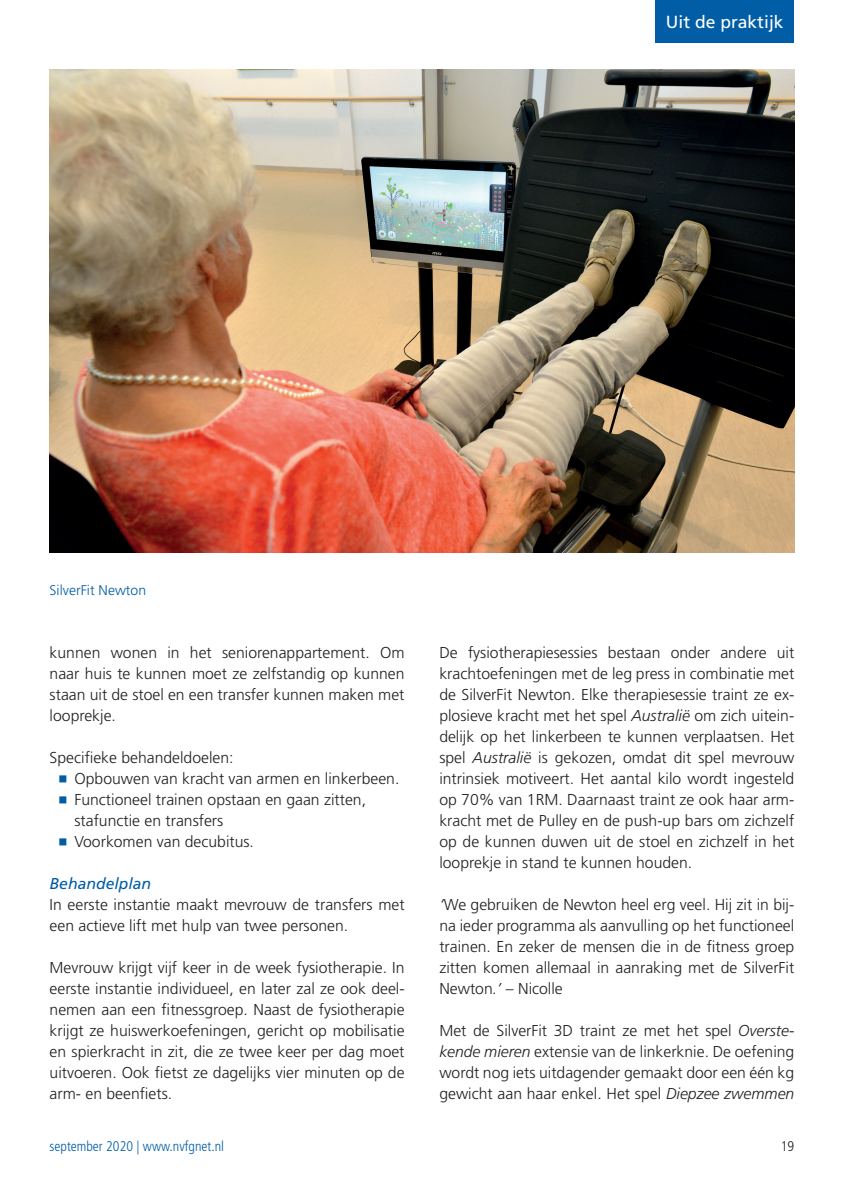
<style>
.page{position:relative;width:844px;height:1191px;background:#fff}
.page>*{position:absolute;margin:0;border:0;box-sizing:border-box;transform-origin:0 0}
.t1{font:17.5px "Frutiger LT Std";color:#fff}
.t2{font:300 15.75px/21px "Frutiger LT Std";color:#231f20;text-align:justify}
.t3{font:italic 15.75px "Frutiger LT Std";color:#015da6}
.t4{font:300 condensed 14px "Frutiger LT Std";color:#015da6}
.t5{font:300 14px "Frutiger LT Std";color:#015da6}
.t6{font:300 condensed 14px "Frutiger LT Std";color:#231f20}
.s1{font-style:italic}
</style>
<div class="page">
<div style="left:655px;top:0;width:138px;height:42px;background:#015da6"></div>
<img style="left:50px;top:69px;width:744px;height:483px">
<p class="t1" style="left:665px;top:12px;width:119px">Uit de praktijk</p>
<p class="t5" style="left:50px;top:582px;width:98px">SilverFit Newton</p>
<p class="t2" style="left:50px;top:642px;width:356px">kunnen wonen in het seniorenappartement. Om naar huis te kunnen moet ze zelfstandig op kunnen staan uit de stoel en een transfer kunnen maken met looprekje.</p>
<p class="t2" style="left:74px;top:747px;width:326px;text-align:left;text-indent:-25px">Specifieke behandeldoelen:<br>Opbouwen van kracht van armen en linkerbeen.<br>Functioneel trainen opstaan en gaan zitten, stafunctie en transfers<br>Voorkomen van decubitus.</p>
<p class="t3" style="left:50px;top:874px;width:103px">Behandelplan</p>
<p class="t2" style="left:50px;top:894px;width:356px">In eerste instantie maakt mevrouw de transfers met een actieve lift met hulp van twee personen.</p>
<p class="t2" style="left:50px;top:957px;width:356px">Mevrouw krijgt vijf keer in de week fysiotherapie. In eerste instantie individueel, en later zal ze ook deel&shy;nemen aan een fitnessgroep. Naast de fysiotherapie krijgt ze huiswerkoefeningen, gericht op mobilisatie en spierkracht in zit, die ze twee keer per dag moet uitvoeren. Ook fietst ze dagelijks vier minuten op de arm- en beenfiets.</p>
<p class="t2" style="left:439px;top:642px;width:356px">De fysiotherapiesessies bestaan onder andere uit krachtoefeningen met de leg press in combinatie met de SilverFit Newton. Elke therapiesessie traint ze ex&shy;plosieve kracht met het spel <span class="s1">Australië</span> om zich uitein&shy;delijk op het linkerbeen te kunnen verplaatsen. Het spel <span class="s1">Australië</span> is gekozen, omdat dit spel mevrouw intrinsiek motiveert. Het aantal kilo wordt ingesteld op 70% van 1RM. Daarnaast traint ze ook haar arm&shy;kracht met de Pulley en de push-up bars om zichzelf op de kunnen duwen uit de stoel en zichzelf in het looprekje in stand te kunnen houden.</p>
<p class="t2" style="left:439px;top:894px;width:356px"><span class="s1">‘</span>We gebruiken de Newton heel erg veel. Hij zit in bij&shy;na ieder programma als aanvulling op het functioneel trainen. En zeker de mensen die in de fitness groep zitten komen allemaal in aanraking met de SilverFit Newton<span class="s1">.’</span> – Nicolle</p>
<p class="t2" style="left:439px;top:1020px;width:356px">Met de SilverFit 3D traint ze met het spel <span class="s1">Overste&shy;kende mieren</span> extensie van de linkerknie. De oefening wordt nog iets uitdagender gemaakt door een één kg gewicht aan haar enkel. Het spel <span class="s1">Diepzee zwemmen</span></p>
<p class="t4" style="left:50px;top:1138px;width:176px">september 2020 | www.nvfgnet.nl</p>
<p class="t6" style="left:780px;top:1138px;width:15px">19</p>
</div>
